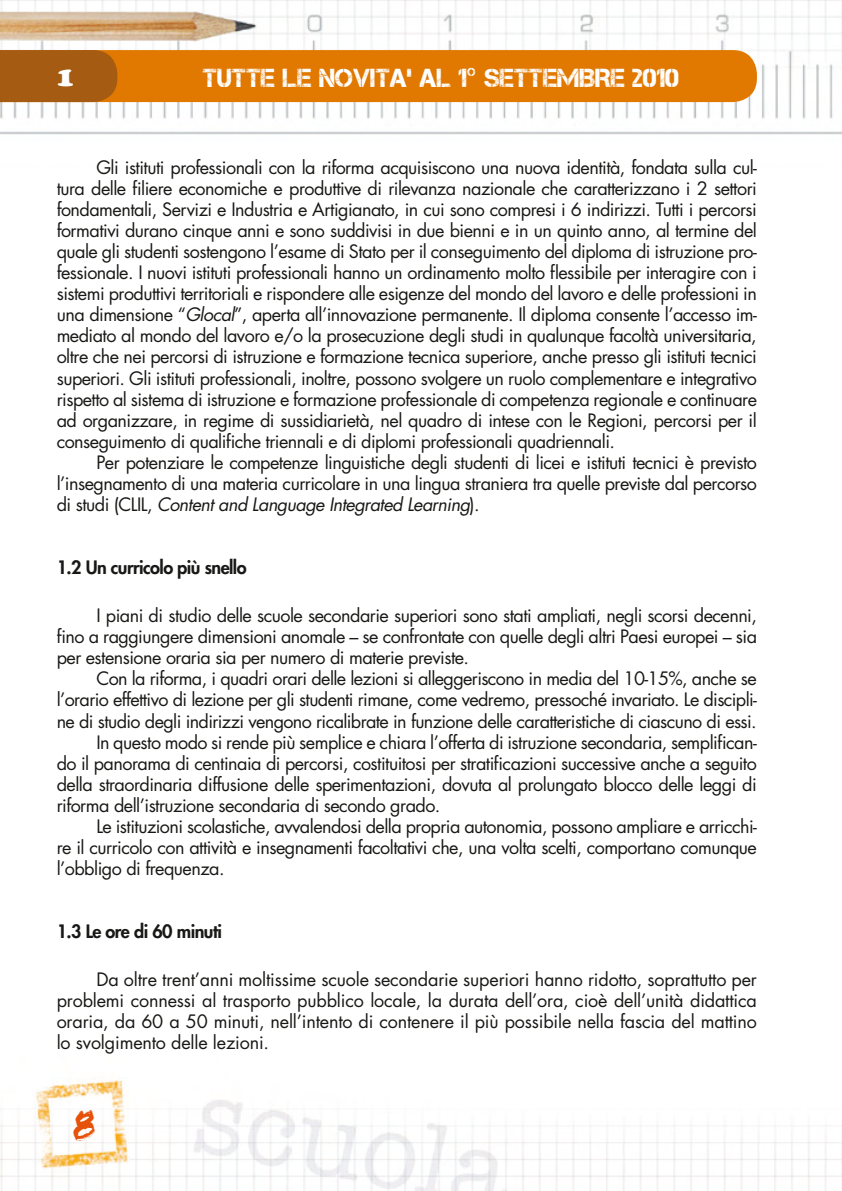
<style>
.page{position:relative;width:842px;height:1191px;background:#fff}
.page>*{position:absolute;margin:0;border:0;box-sizing:border-box;transform-origin:0 0}
.t1{font:44px "Caipirinha";color:#e65209}
.t2{font:28px "Cooper Black Std";color:#fff}
.t3{font:26px "Captureit";color:#fff}
.t4{font:18px/21px "Futura Std";letter-spacing:-.03em;color:#181816;text-align:justify}
.t5{font:800 18px "Futura Std";letter-spacing:-.03em;color:#181816}
.t6{font:11.6px "Captureit";color:#fff}
.s1{font-style:italic}
</style>
<div class="page">
<img style="left:0;top:0;width:842px;height:1191px">
<svg style="left:0;top:50px;width:757px;height:52px"></svg>
<h3 class="t3" style="left:203px;top:63px;width:266px">TUTTE LE NOVITA’ AL 1</h3>
<p class="t6" style="left:467px;top:66px;width:10px">O</p>
<h2 class="t2" style="left:57px;top:59px;width:19px">1</h2>
<h3 class="t3" style="left:484px;top:63px;width:197px">SETTEMBRE 2010</h3>
<p class="t4" style="left:57px;top:157px;width:702px;text-indent:40px">Gli istituti professionali con la riforma acquisiscono una nuova identità, fondata sulla cul&shy;tura delle filiere economiche e produttive di rilevanza nazionale che caratterizzano i 2 settori fondamentali, Servizi e Industria e Artigianato, in cui sono compresi i 6 indirizzi. Tutti i percorsi formativi durano cinque anni e sono suddivisi in due bienni e in un quinto anno, al termine del quale gli studenti sostengono l’esame di Stato per il conseguimento del diploma di istruzione pro&shy;fessionale. I nuovi istituti professionali hanno un ordinamento molto flessibile per interagire con i sistemi produttivi territoriali e rispondere alle esigenze del mondo del lavoro e delle professioni in una dimensione “<span class="s1">Glocal</span>”, aperta all’innovazione permanente. Il diploma consente l’accesso im&shy;mediato al mondo del lavoro e/o la prosecuzione degli studi in qualunque facoltà universitaria, oltre che nei percorsi di istruzione e formazione tecnica superiore, anche presso gli istituti tecnici superiori. Gli istituti professionali, inoltre, possono svolgere un ruolo complementare e integrativo rispetto al sistema di istruzione e formazione professionale di competenza regionale e continuare ad organizzare, in regime di sussidiarietà, nel quadro di intese con le Regioni, percorsi per il conseguimento di qualifiche triennali e di diplomi professionali quadriennali.</p>
<p class="t4" style="left:57px;top:452px;width:702px;text-indent:40px">Per potenziare le competenze linguistiche degli studenti di licei e istituti tecnici è previsto l’insegnamento di una materia curricolare in una lingua straniera tra quelle previste dal percorso di studi (CLIL, <span class="s1">Content and Language Integrated Learning</span>).</p>
<p class="t5" style="left:57px;top:556px;width:191px">1.2 Un curricolo più snello</p>
<p class="t4" style="left:57px;top:605px;width:702px;text-indent:40px">I piani di studio delle scuole secondarie superiori sono stati ampliati, negli scorsi decenni, fino a raggiungere dimensioni anomale – se confrontate con quelle degli altri Paesi europei – sia per estensione oraria sia per numero di materie previste.</p>
<p class="t4" style="left:96px;top:668px;width:662px">Con la riforma, i quadri orari delle lezioni si alleggeriscono in media del 10-15%, anche se</p>
<p class="t4" style="left:57px;top:689px;width:702px">l’orario effettivo di lezione per gli studenti rimane, come vedremo, pressoché invariato. Le discipli-</p>
<p class="t4" style="left:57px;top:710px;width:702px">ne di studio degli indirizzi vengono ricalibrate in funzione delle caratteristiche di ciascuno di essi.</p>
<p class="t4" style="left:96px;top:731px;width:662px">In questo modo si rende più semplice e chiara l’offerta di istruzione secondaria, semplifican-</p>
<p class="t4" style="left:57px;top:752px;width:702px">do il panorama di centinaia di percorsi, costituitosi per stratificazioni successive anche a seguito</p>
<p class="t4" style="left:57px;top:774px;width:702px">della straordinaria diffusione delle sperimentazioni, dovuta al prolungato blocco delle leggi di</p>
<p class="t4" style="left:57px;top:795px;width:385px">riforma dell’istruzione secondaria di secondo grado.</p>
<p class="t4" style="left:96px;top:816px;width:662px">Le istituzioni scolastiche, avvalendosi della propria autonomia, possono ampliare e arricchi-</p>
<p class="t4" style="left:57px;top:837px;width:702px">re il curricolo con attività e insegnamenti facoltativi che, una volta scelti, comportano comunque</p>
<p class="t4" style="left:57px;top:858px;width:169px">l’obbligo di frequenza.</p>
<p class="t5" style="left:57px;top:920px;width:167px">1.3 Le ore di 60 minuti</p>
<p class="t4" style="left:57px;top:969px;width:702px;text-indent:40px">Da oltre trent’anni moltissime scuole secondarie superiori hanno ridotto, soprattutto per problemi connessi al trasporto pubblico locale, la durata dell’ora, cioè dell’unità didattica oraria, da 60 a 50 minuti, nell’intento di contenere il più possibile nella fascia del mattino lo svolgimento delle lezioni.</p>
<h1 class="t1" style="left:74px;top:1099px;width:23px">8</h1>
</div>
